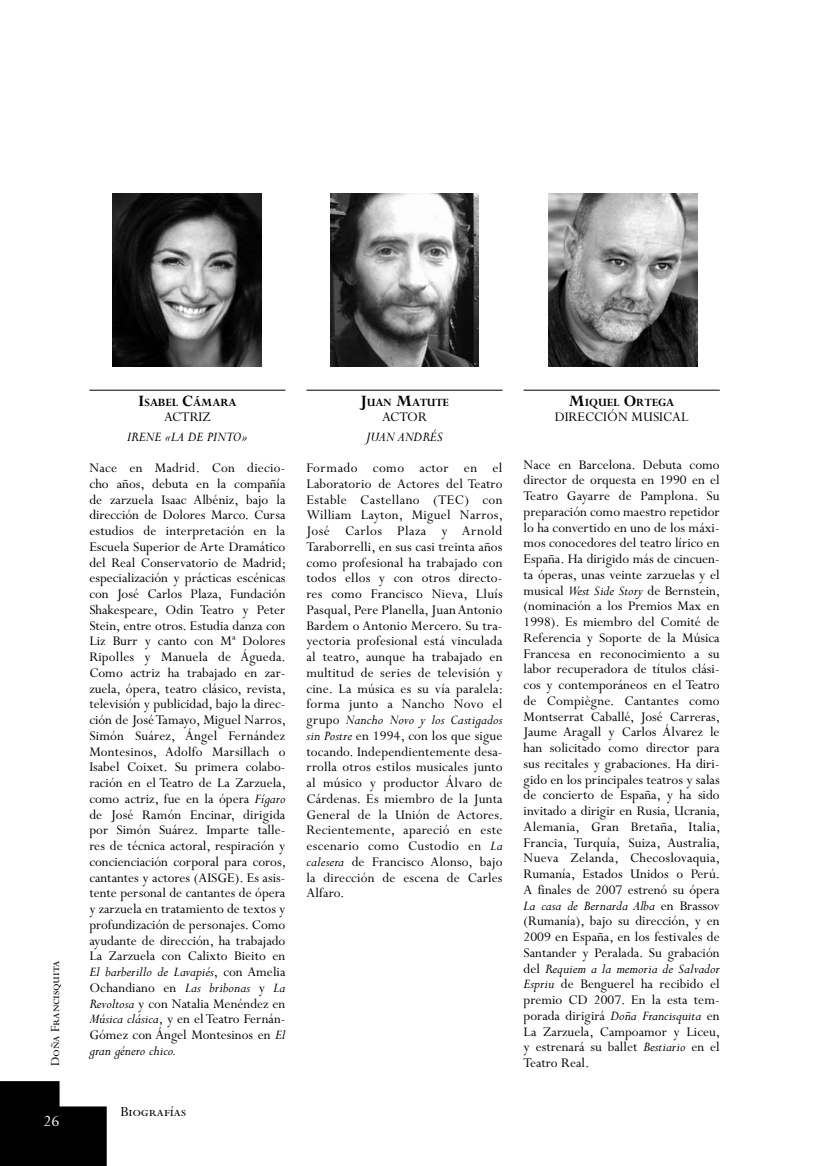
<style>
.page{position:relative;width:819px;height:1166px;background:#fff}
.page>*{position:absolute;margin:0;border:0;box-sizing:border-box;transform-origin:0 0}
.t1{font:17.5px "Perpetua Std";color:#fff}
.t2{font:15.75px "Perpetua Std";color:#000}
.t3{font:14.88px/15.8px "Perpetua Std";color:#000;text-align:justify}
.t4{font:italic 14.88px "Perpetua Std";color:#000}
.t5{font:14px "Perpetua Std";color:#000}
.t6{font:700 12.25px "Perpetua Std";color:#000}
.s1{font-size:17.5px}
.s2{font-style:italic}
</style>
<div class="page">
<img style="left:330px;top:193px;width:149px;height:174px">
<img style="left:548px;top:193px;width:149px;height:174px">
<img style="left:112px;top:193px;width:149px;height:174px">
<svg style="left:0;top:1081px;width:107px;height:85px;background:#222"></svg>
<hr style="left:89px;top:390px;width:196px;height:1px;background:#000">
<hr style="left:306px;top:390px;width:196px;height:1px;background:#000">
<hr style="left:523px;top:390px;width:196px;height:1px;background:#000">
<p class="t5" style="left:48px;top:1066px;width:107px;rotate:-90deg">Doña Francisquita</p>
<p class="t1" style="left:43px;top:1111px;width:18px">26</p>
<p class="t6" style="left:138px;top:395px;width:100px"><span class="s1">I</span>SABEL <span class="s1">C</span>ÁMARA</p>
<p class="t3" style="left:164px;top:410px;width:17px">Actriz</p>
<p class="t4" style="left:127px;top:429px;width:122px">IRENE «LA DE PINTO»</p>
<p class="t3" style="left:89px;top:460px;width:198px">Nace en Madrid. Con diecio&shy;cho años, debuta en la compañía de zarzuela Isaac Albéniz, bajo la dirección de Dolores Marco. Cursa estudios de interpretación en la Escuela Superior de Arte Dramático del Real Conservatorio de Madrid; especialización y prácticas escénicas con José Carlos Plaza, Fundación Shakespeare, Odin Teatro y Peter Stein, entre otros. Estudia danza con Liz Burr y canto con Mª Dolores Ripolles y Manuela de Águeda.<br>Como actriz ha trabajado en zar&shy;zuela, ópera, teatro clásico, revista, televisión y publicidad, bajo la direc&shy;ción de José Tamayo, Miguel Narros, Simón Suárez, Ángel Fernández Montesinos, Adolfo Marsillach o Isabel Coixet. Su primera colabo&shy;ración en el Teatro de La Zarzuela, como actriz, fue en la ópera <span class="s2">Fígaro </span>de José Ramón Encinar, dirigida por Simón Suárez. Imparte talle&shy;res de técnica actoral, respiración y concienciación corporal para coros, cantantes y actores (AISGE). Es asis&shy;tente personal de cantantes de ópera y zarzuela en tratamiento de textos y profundización de personajes. Como ayudante de dirección, ha trabajado La Zarzuela con Calixto Bieito en <span class="s2">El barberillo de Lavapiés</span>, con Amelia Ochandiano en <span class="s2">Las bribonas</span> y <span class="s2">La Revoltosa</span> y con Natalia Menéndez en <span class="s2">Música clásica</span>, y en el Teatro Fernán-Gómez con Ángel Montesinos en <span class="s2">El gran género chico.</span></p>
<p class="t2" style="left:120px;top:1103px;width:67px">Biografías</p>
<p class="t6" style="left:360px;top:395px;width:90px"><span class="s1">J</span>UAN <span class="s1">M</span>ATUTE</p>
<p class="t3" style="left:382px;top:410px;width:18px">Actor</p>
<p class="t4" style="left:366px;top:429px;width:78px">JUAN ANDRÉS</p>
<p class="t3" style="left:306px;top:460px;width:198px">Formado como actor en el Laboratorio de Actores del Teatro Estable Castellano (TEC) con William Layton, Miguel Narros, José Carlos Plaza y Arnold Taraborrelli, en sus casi treinta años como profesional ha trabajado con todos ellos y con otros directo&shy;res como Francisco Nieva, Lluís Pasqual, Pere Planella, Juan Antonio Bardem o Antonio Mercero. Su tra&shy;yectoria profesional está vinculada al teatro, aunque ha trabajado en multitud de series de televisión y cine. La música es su vía paralela: forma junto a Nancho Novo el grupo <span class="s2">Nancho Novo y los Castigados sin Postre</span> en 1994, con los que sigue tocando. Independientemente desa&shy;rrolla otros estilos musicales junto al músico y productor Álvaro de Cárdenas. Es miembro de la Junta General de la Unión de Actores.<br>Recientemente, apareció en este escenario como Custodio en <span class="s2">La calesera</span> de Francisco Alonso, bajo la dirección de escena de Carles Alfaro.</p>
<p class="t6" style="left:569px;top:395px;width:107px"><span class="s1">M</span>IQUEL <span class="s1">O</span>RTEGA</p>
<p class="t3" style="left:554px;top:410px;width:19px">Dirección</p>
<p class="t3" style="left:631px;top:410px;width:10px">musical</p>
<p class="t3" style="left:523px;top:457px;width:198px">Nace en Barcelona. Debuta como director de orquesta en 1990 en el Teatro Gayarre de Pamplona. Su preparación como maestro repetidor lo ha convertido en uno de los máxi&shy;mos conocedores del teatro lírico en España. Ha dirigido más de cincuen&shy;ta óperas, unas veinte zarzuelas y el musical <span class="s2">West Side Story</span> de Bernstein, (nominación a los Premios Max en 1998). Es miembro del Comité de Referencia y Soporte de la Música Francesa en reconocimiento a su labor recuperadora de títulos clási&shy;cos y contemporáneos en el Teatro de Compiègne. Cantantes como Montserrat Caballé, José Carreras, Jaume Aragall y Carlos Álvarez le han solicitado como director para sus recitales y grabaciones. Ha diri&shy;gido en los principales teatros y salas de concierto de España, y ha sido invitado a dirigir en Rusia, Ucrania, Alemania, Gran Bretaña, Italia, Francia, Turquía, Suiza, Australia, Nueva Zelanda, Checoslovaquia, Rumanía, Estados Unidos o Perú.<br>A finales de 2007 estrenó su ópera <span class="s2">La casa de Bernarda Alba</span> en Brassov (Rumanía), bajo su dirección, y en 2009 en España, en los festivales de Santander y Peralada. Su grabación del <span class="s2">Requiem a la memoria de Salvador Espriu</span> de Benguerel ha recibido el premio CD 2007. En la esta tem&shy;porada dirigirá <span class="s2">Doña Francisquita</span> en La Zarzuela, Campoamor y Liceu, y estrenará su ballet <span class="s2">Bestiario</span> en el</p>
<p class="t3" style="left:523px;top:1055px;width:67px">Teatro Real.</p>
</div>
